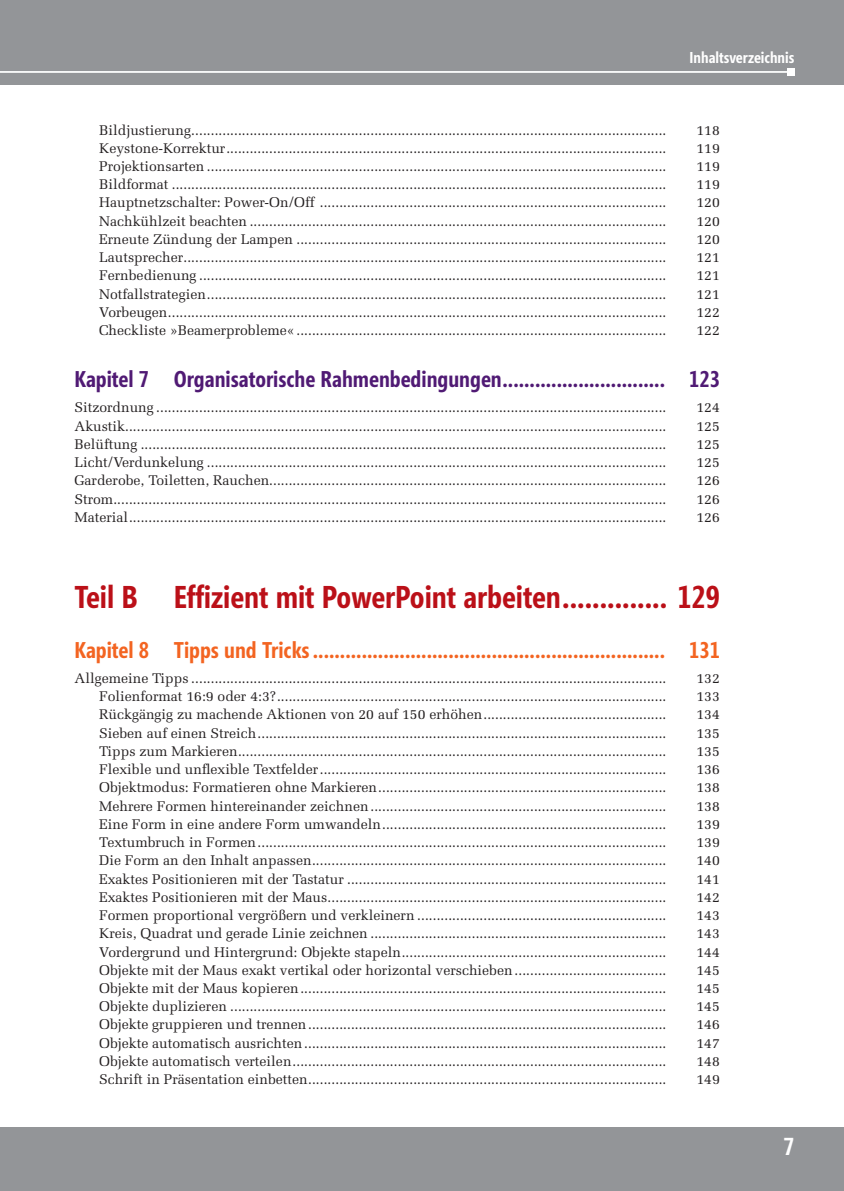
<style>
.page{position:relative;width:844px;height:1191px;background:#fff}
.page>*{position:absolute;margin:0;border:0;box-sizing:border-box;transform-origin:0 0}
.t1{font:700 31.5px "Segoe Condensed";color:#bb1018}
.t2{font:700 24.5px "Segoe Condensed";color:#fff}
.t3{font:700 22.75px "Segoe Condensed";color:#f36421}
.t4{font:700 22.75px "Segoe Condensed";color:#501a74}
.t5{font:700 15.75px "Segoe Condensed";color:#fff}
.t6{font:14px "Melior";color:#231f20}
</style>
<div class="page">
<div style="left:0;top:0;width:843px;height:85px;background:#939598"></div>
<div style="left:0;top:1127px;width:843px;height:64px;background:#939598"></div>
<hr style="left:0;top:71px;width:790px;height:2px;background:#fff">
<div style="left:787px;top:68px;width:7px;height:7px;background:#fff"></div>
<p class="t5" style="left:689px;top:48px;width:106px">Inhaltsverzeichnis</p>
<p class="t6" style="left:99px;top:122px;width:568px">Bildjustierung..........................................................................................................................</p>
<p class="t6" style="left:696px;top:122px;width:25px">118</p>
<p class="t6" style="left:99px;top:140px;width:568px">Keystone-Korrektur.................................................................................................................</p>
<p class="t6" style="left:696px;top:140px;width:25px">119</p>
<p class="t6" style="left:99px;top:158px;width:568px">Projektionsarten ......................................................................................................................</p>
<p class="t6" style="left:696px;top:158px;width:25px">119</p>
<p class="t6" style="left:99px;top:176px;width:568px">Bildformat ...............................................................................................................................</p>
<p class="t6" style="left:696px;top:176px;width:25px">119</p>
<p class="t6" style="left:99px;top:194px;width:568px">Hauptnetzschalter: Power-On/Off .........................................................................................</p>
<p class="t6" style="left:696px;top:194px;width:25px">120</p>
<p class="t6" style="left:99px;top:213px;width:568px">Nachkühlzeit beachten ...........................................................................................................</p>
<p class="t6" style="left:696px;top:213px;width:25px">120</p>
<p class="t6" style="left:99px;top:231px;width:568px">Erneute Zündung der Lampen ...............................................................................................</p>
<p class="t6" style="left:696px;top:231px;width:25px">120</p>
<p class="t6" style="left:99px;top:249px;width:568px">Lautsprecher............................................................................................................................</p>
<p class="t6" style="left:696px;top:249px;width:25px">121</p>
<p class="t6" style="left:99px;top:267px;width:568px">Fernbedienung ........................................................................................................................</p>
<p class="t6" style="left:696px;top:267px;width:25px">121</p>
<p class="t6" style="left:99px;top:286px;width:568px">Notfallstrategien......................................................................................................................</p>
<p class="t6" style="left:696px;top:286px;width:25px">121</p>
<p class="t6" style="left:99px;top:304px;width:568px">Vorbeugen................................................................................................................................</p>
<p class="t6" style="left:696px;top:304px;width:25px">122</p>
<p class="t6" style="left:99px;top:322px;width:568px">Checkliste »Beamerprobleme«...............................................................................................</p>
<p class="t6" style="left:696px;top:322px;width:25px">122</p>
<h3 class="t4" style="left:74px;top:366px;width:646px">Kapitel 7 Organisatorische Rahmenbedingungen.............................. 123</h3>
<p class="t6" style="left:74px;top:399px;width:593px">Sitzordnung ...................................................................................................................................</p>
<p class="t6" style="left:696px;top:399px;width:25px">124</p>
<p class="t6" style="left:74px;top:417px;width:593px">Akustik...........................................................................................................................................</p>
<p class="t6" style="left:696px;top:417px;width:25px">125</p>
<p class="t6" style="left:74px;top:436px;width:593px">Belüftung .......................................................................................................................................</p>
<p class="t6" style="left:696px;top:436px;width:25px">125</p>
<p class="t6" style="left:74px;top:454px;width:593px">Licht/Verdunkelung ......................................................................................................................</p>
<p class="t6" style="left:696px;top:454px;width:25px">125</p>
<p class="t6" style="left:74px;top:472px;width:593px">Garderobe, Toiletten, Rauchen......................................................................................................</p>
<p class="t6" style="left:696px;top:472px;width:25px">126</p>
<p class="t6" style="left:74px;top:490px;width:593px">Strom..............................................................................................................................................</p>
<p class="t6" style="left:696px;top:490px;width:25px">126</p>
<p class="t6" style="left:74px;top:509px;width:593px">Material..........................................................................................................................................</p>
<p class="t6" style="left:696px;top:509px;width:25px">126</p>
<h1 class="t1" style="left:74px;top:579px;width:646px">Teil B Effizient mit PowerPoint arbeiten.............. 129</h1>
<h3 class="t3" style="left:74px;top:636px;width:646px">Kapitel 8 Tipps und Tricks................................................................. 131</h3>
<p class="t6" style="left:74px;top:670px;width:593px">Allgemeine Tipps ..........................................................................................................................</p>
<p class="t6" style="left:696px;top:670px;width:25px">132</p>
<p class="t6" style="left:99px;top:688px;width:568px">Folienformat 16:9 oder 4:3?....................................................................................................</p>
<p class="t6" style="left:696px;top:688px;width:25px">133</p>
<p class="t6" style="left:99px;top:706px;width:568px">Rückgängig zu machende Aktionen von 20 auf 150 erhöhen...............................................</p>
<p class="t6" style="left:696px;top:706px;width:25px">134</p>
<p class="t6" style="left:99px;top:724px;width:568px">Sieben auf einen Streich.........................................................................................................</p>
<p class="t6" style="left:696px;top:724px;width:25px">135</p>
<p class="t6" style="left:99px;top:743px;width:568px">Tipps zum Markieren..............................................................................................................</p>
<p class="t6" style="left:696px;top:743px;width:25px">135</p>
<p class="t6" style="left:99px;top:761px;width:568px">Flexible und unflexible Textfelder.........................................................................................</p>
<p class="t6" style="left:696px;top:761px;width:25px">136</p>
<p class="t6" style="left:99px;top:779px;width:568px">Objektmodus: Formatieren ohne Markieren..........................................................................</p>
<p class="t6" style="left:696px;top:779px;width:25px">138</p>
<p class="t6" style="left:99px;top:797px;width:568px">Mehrere Formen hintereinander zeichnen............................................................................</p>
<p class="t6" style="left:696px;top:797px;width:25px">138</p>
<p class="t6" style="left:99px;top:816px;width:568px">Eine Form in eine andere Form umwandeln.........................................................................</p>
<p class="t6" style="left:696px;top:816px;width:25px">139</p>
<p class="t6" style="left:99px;top:834px;width:568px">Textumbruch in Formen.........................................................................................................</p>
<p class="t6" style="left:696px;top:834px;width:25px">139</p>
<p class="t6" style="left:99px;top:852px;width:568px">Die Form an den Inhalt anpassen...........................................................................................</p>
<p class="t6" style="left:696px;top:852px;width:25px">140</p>
<p class="t6" style="left:99px;top:870px;width:568px">Exaktes Positionieren mit der Tastatur ..................................................................................</p>
<p class="t6" style="left:696px;top:870px;width:25px">141</p>
<p class="t6" style="left:99px;top:889px;width:568px">Exaktes Positionieren mit der Maus.......................................................................................</p>
<p class="t6" style="left:696px;top:889px;width:25px">142</p>
<p class="t6" style="left:99px;top:907px;width:568px">Formen proportional vergrößern und verkleinern ................................................................</p>
<p class="t6" style="left:696px;top:907px;width:25px">143</p>
<p class="t6" style="left:99px;top:925px;width:568px">Kreis, Quadrat und gerade Linie zeichnen ............................................................................</p>
<p class="t6" style="left:696px;top:925px;width:25px">143</p>
<p class="t6" style="left:99px;top:943px;width:568px">Vordergrund und Hintergrund: Objekte stapeln....................................................................</p>
<p class="t6" style="left:696px;top:943px;width:25px">144</p>
<p class="t6" style="left:99px;top:961px;width:568px">Objekte mit der Maus exakt vertikal oder horizontal verschieben.......................................</p>
<p class="t6" style="left:696px;top:961px;width:25px">145</p>
<p class="t6" style="left:99px;top:980px;width:568px">Objekte mit der Maus kopieren..............................................................................................</p>
<p class="t6" style="left:696px;top:980px;width:25px">145</p>
<p class="t6" style="left:99px;top:998px;width:568px">Objekte duplizieren ................................................................................................................</p>
<p class="t6" style="left:696px;top:998px;width:25px">145</p>
<p class="t6" style="left:99px;top:1016px;width:568px">Objekte gruppieren und trennen............................................................................................</p>
<p class="t6" style="left:696px;top:1016px;width:25px">146</p>
<p class="t6" style="left:99px;top:1034px;width:568px">Objekte automatisch ausrichten.............................................................................................</p>
<p class="t6" style="left:696px;top:1034px;width:25px">147</p>
<p class="t6" style="left:99px;top:1053px;width:568px">Objekte automatisch verteilen................................................................................................</p>
<p class="t6" style="left:696px;top:1053px;width:25px">148</p>
<p class="t6" style="left:99px;top:1071px;width:568px">Schrift in Präsentation einbetten............................................................................................</p>
<p class="t6" style="left:696px;top:1071px;width:25px">149</p>
<h2 class="t2" style="left:783px;top:1132px;width:12px">7</h2>
</div>
